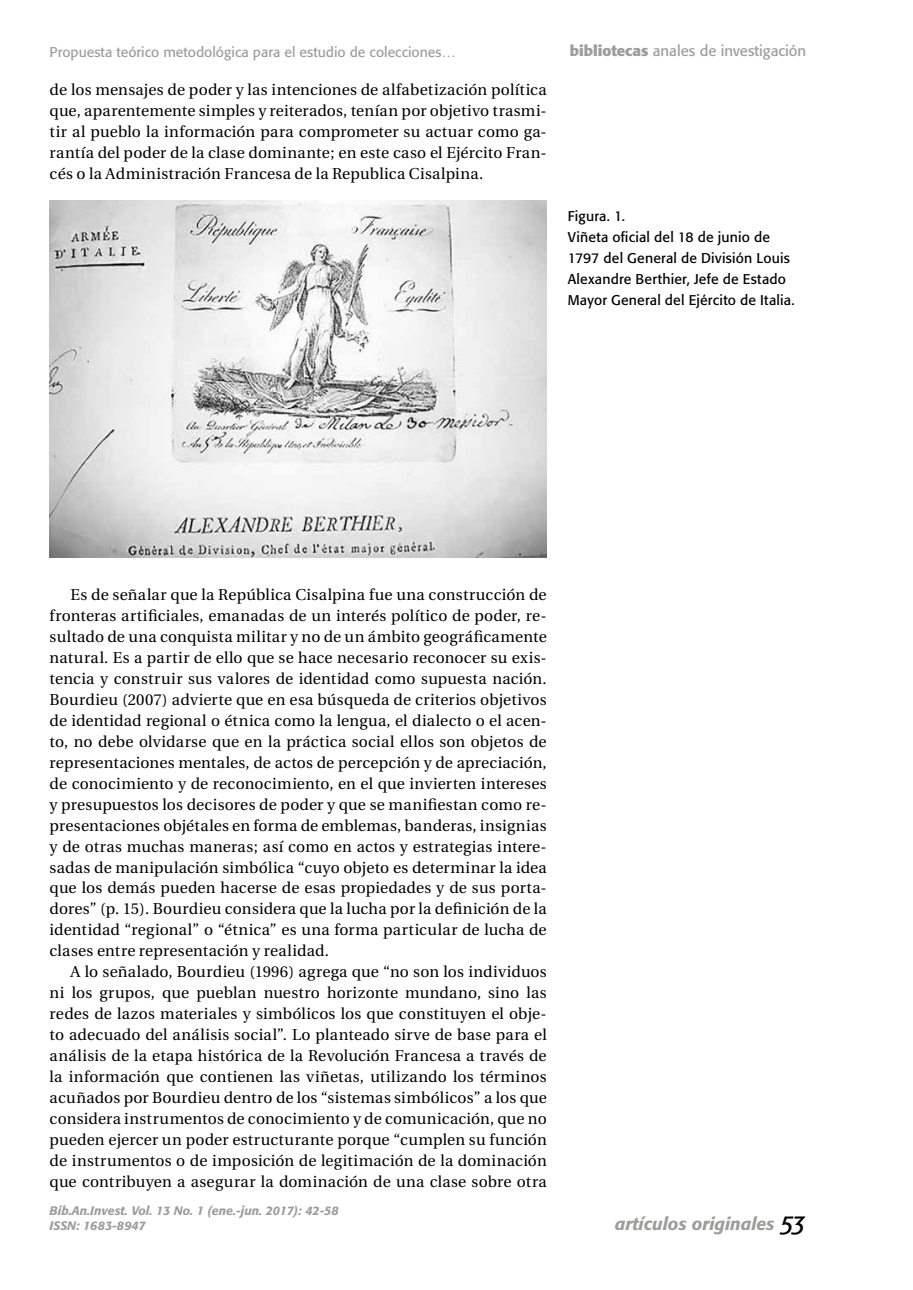
<style>
.page{position:relative;width:913px;height:1290px;background:#fff}
.page>*{position:absolute;margin:0;border:0;box-sizing:border-box;transform-origin:0 0}
.t1{font:italic 500 17.5px "Formata";color:#9d9d9c}
.t2{font:15.75px/21px "Utopia";letter-spacing:.015em;color:#000;text-align:justify}
.t3{font:14.88px "Formata";color:#9d9d9c}
.t4{font:14px/21px "Formata";letter-spacing:.015em;color:#000}
.t5{font:14px "Formata";color:#9d9d9c}
.t6{font:italic 500 12.25px "Formata";color:#9d9d9c}
.s1{font-weight:700}
</style>
<div class="page">
<img style="left:50px;top:200px;width:497px;height:357px">
<p class="t5" style="left:50px;top:43px;width:407px">Propuesta teórico metodológica para el estudio de colecciones…</p>
<p class="t3" style="left:570px;top:42px;width:238px"><span class="s1">bibliotecas</span> anales de investigación</p>
<p class="t2" style="left:50px;top:80px;width:499px">de los mensajes de poder y las intenciones de alfabetización política que, aparentemente simples y reiterados, tenían por objetivo trasmi&shy;tir al pueblo la información para comprometer su actuar como ga&shy;rantía del poder de la clase dominante; en este caso el Ejército Fran&shy;cés o la Administración Francesa de la Republica Cisalpina.</p>
<p class="t4" style="left:568px;top:206px;width:228px">Figura. 1.<br>Viñeta oficial del 18 de junio de<br>1797 del General de División Louis<br>Alexandre Berthier, Jefe de Estado<br>Mayor General del Ejército de Italia.</p>
<p class="t2" style="left:50px;top:584px;width:499px;text-indent:21px">Es de señalar que la República Cisalpina fue una construcción de fronteras artificiales, emanadas de un interés político de poder, re&shy;sultado de una conquista militar y no de un ámbito geográficamente natural. Es a partir de ello que se hace necesario reconocer su exis&shy;tencia y construir sus valores de identidad como supuesta nación.<br>Bourdieu (2007) advierte que en esa búsqueda de criterios objetivos de identidad regional o étnica como la lengua, el dialecto o el acen&shy;to, no debe olvidarse que en la práctica social ellos son objetos de representaciones mentales, de actos de percepción y de apreciación, de conocimiento y de reconocimiento, en el que invierten intereses y presupuestos los decisores de poder y que se manifiestan como re&shy;presentaciones objétales en forma de emblemas, banderas, insignias y de otras muchas maneras; así como en actos y estrategias intere&shy;sadas de manipulación simbólica “cuyo objeto es determinar la idea que los demás pueden hacerse de esas propiedades y de sus porta&shy;dores” (p. 15). Bourdieu considera que la lucha por la definición de la identidad “regional” o “étnica” es una forma particular de lucha de clases entre representación y realidad.</p>
<p class="t2" style="left:50px;top:962px;width:499px;text-indent:21px">A lo señalado, Bourdieu (1996) agrega que “no son los individuos ni los grupos, que pueblan nuestro horizonte mundano, sino las redes de lazos materiales y simbólicos los que constituyen el obje&shy;to adecuado del análisis social”. Lo planteado sirve de base para el análisis de la etapa histórica de la Revolución Francesa a través de la información que contienen las viñetas, utilizando los términos acuñados por Bourdieu dentro de los “sistemas simbólicos” a los que considera instrumentos de conocimiento y de comunicación, que no pueden ejercer un poder estructurante porque “cumplen su función de instrumentos o de imposición de legitimación de la dominación que contribuyen a asegurar la dominación de una clase sobre otra</p>
<p class="t6" style="left:50px;top:1203px;width:290px">Bib.An.Invest. Vol. 13 No. 1 (ene.-jun. 2017): 42-58</p>
<p class="t6" style="left:50px;top:1218px;width:97px">ISSN: 1683-8947</p>
<p class="t1" style="left:615px;top:1213px;width:161px">artículos originales</p>
</div>
